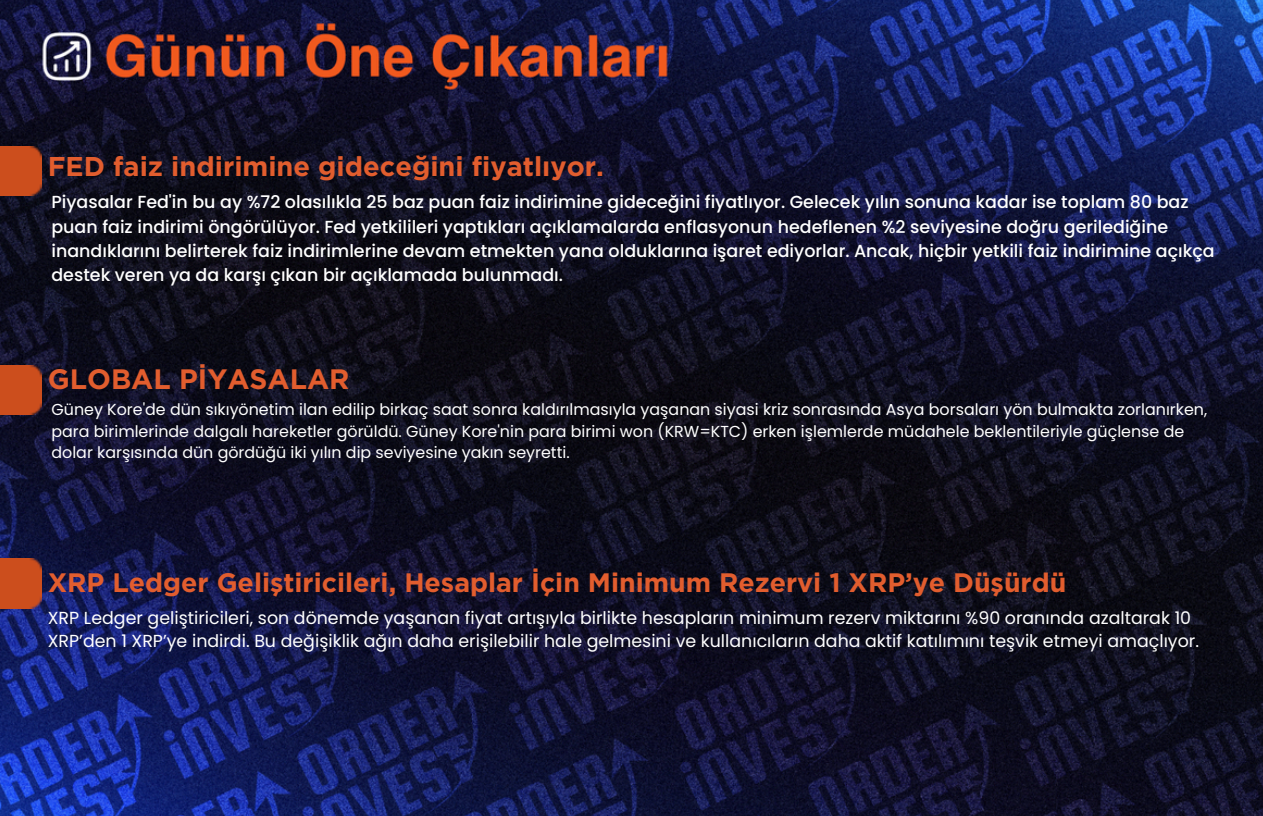
<style>
.page{position:relative;width:1263px;height:816px;background:#fff}
.page>*{position:absolute;margin:0;border:0;box-sizing:border-box;transform-origin:0 0}
.t1{font:700 28px "Gotham";color:#e25d2e}
.t2{font:700 27.2px "Gotham";color:#e25d2e}
.t3{font:700 26.6px "Gotham";color:#e25d2e}
.t4{font:500 17.4px/24.4px "Poppins";color:#fff}
.t5{font:17.4px/23.2px "Poppins";color:#fff}
.t6{font:15.8px/21.4px "Poppins";color:#fff}
</style>
<div class="page">
<img style="left:0;top:0;width:1263px;height:816px">
<div style="left:0;top:146px;width:41px;height:50px;background:#cc4e1d"></div>
<div style="left:0;top:365px;width:41px;height:50px;background:#cc4e1d"></div>
<div style="left:0;top:559px;width:41px;height:49px;background:#cc4e1d"></div>
<h1 class="t2" style="left:48px;top:150px;width:558px">FED faiz indirimine gideceğini fiyatlıyor.</h1>
<h2 class="t4" style="left:51px;top:190px;width:1165px">Piyasalar Fed'in bu ay %72 olasılıkla 25 baz puan faiz indirimine gideceğini fiyatlıyor. Gelecek yılın sonuna kadar ise toplam 80 baz puan faiz indirimi öngörülüyor. Fed yetkilileri yaptıkları açıklamalarda enflasyonun hedeflenen %2 seviyesine doğru gerilediğine inandıklarını belirterek faiz indirimlerine devam etmekten yana olduklarına işaret ediyorlar. Ancak, hiçbir yetkili faiz indirimine açıkça destek veren ya da karşı çıkan bir açıklamada bulunmadı.</h2>
<p class="t1" style="left:48px;top:362px;width:303px">GLOBAL PİYASALAR</p>
<p class="t6" style="left:51px;top:399px;width:1157px">Güney Kore'de dün sıkıyönetim ilan edilip birkaç saat sonra kaldırılmasıyla yaşanan siyasi kriz sonrasında Asya borsaları yön bulmakta zorlanırken, para birimlerinde dalgalı hareketler görüldü. Güney Kore'nin para birimi won (KRW=KTC) erken işlemlerde müdahele beklentileriyle güçlense de dolar karşısında dün gördüğü iki yılın dip seviyesine yakın seyretti.</p>
<h3 class="t3" style="left:48px;top:566px;width:1020px">XRP Ledger Geliştiricileri, Hesaplar İçin Minimum Rezervi 1 XRP’ye Düşürdü</h3>
<p class="t5" style="left:48px;top:606px;width:1153px">XRP Ledger geliştiricileri, son dönemde yaşanan fiyat artışıyla birlikte hesapların minimum rezerv miktarını %90 oranında azaltarak 10<br>XRP’den 1 XRP’ye indirdi. Bu değişiklik ağın daha erişilebilir hale gelmesini ve kullanıcıların daha aktif katılımını teşvik etmeyi amaçlıyor.</p>
</div>
